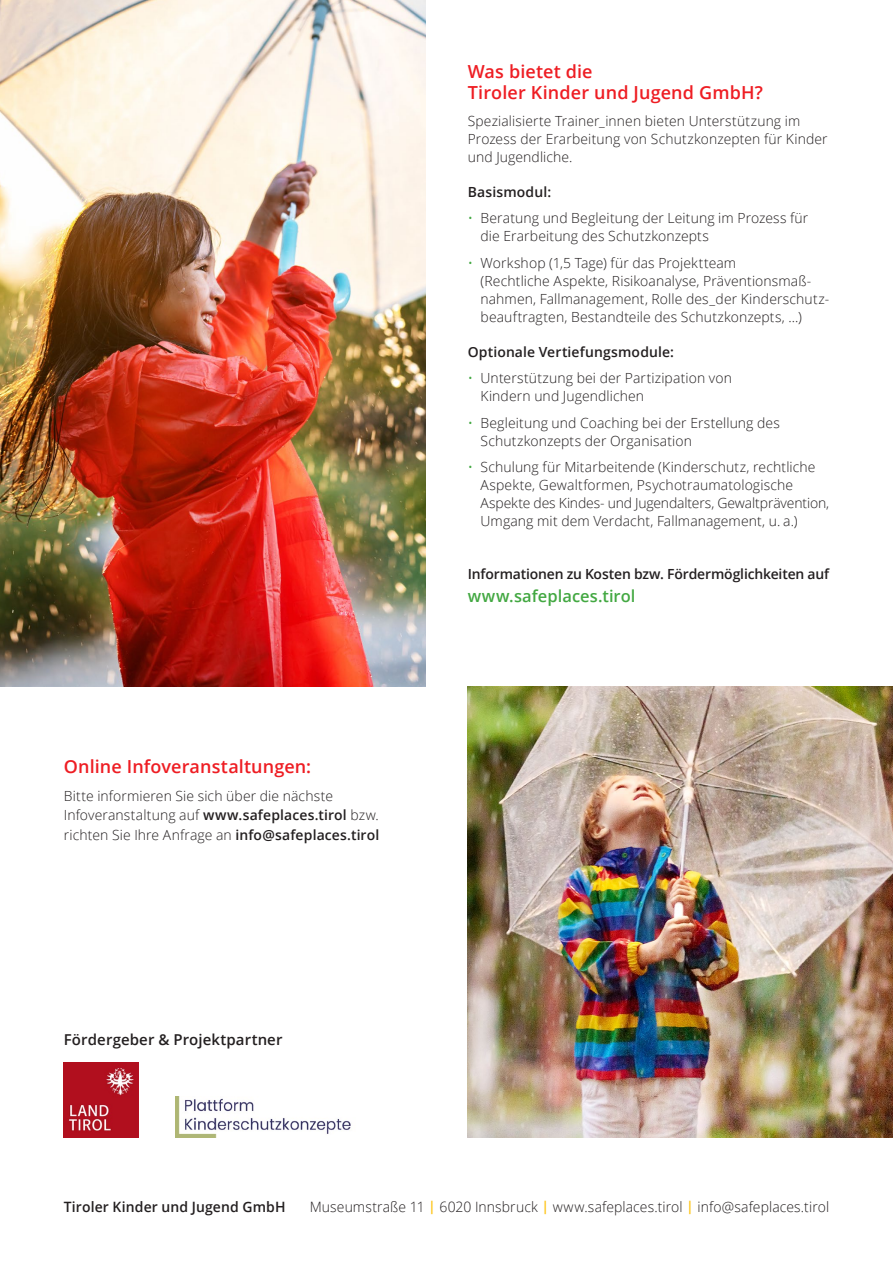
<style>
.page{position:relative;width:893px;height:1263px;background:#fff}
.page>*{position:absolute;margin:0;border:0;box-sizing:border-box;transform-origin:0 0}
.t1{font:600 18px/21.6px "Open Sans";letter-spacing:.01em;color:#ee1d23}
.t2{font:600 16.5px "Open Sans";letter-spacing:.005em;color:#43a842}
.t3{font:600 15px "Open Sans";letter-spacing:.005em;color:#231f20}
.t4{font:300 14.25px "Open Sans";letter-spacing:.01em;color:#231f20}
.t5{font:600 14.25px "Open Sans";letter-spacing:.01em;color:#231f20}
.t6{font:300 13.95px/18px "Open Sans";letter-spacing:.01em;color:#231f20}
.t7{font:600 13.95px "Open Sans";letter-spacing:-.005em;color:#231f20}
.s1{font-weight:600}
.s2{color:#43a842}
.s3{font-weight:600;font-size:13.35px;color:#fec210}
</style>
<div class="page">
<img style="left:0;top:0;width:425px;height:686px">
<img style="left:64px;top:1063px;width:74px;height:74px">
<img style="left:175px;top:1096px;width:176px;height:41px">
<img style="left:468px;top:686px;width:425px;height:451px">
<p class="t1" style="left:64px;top:755px;width:249px">Online Infoveranstaltungen:</p>
<p class="t6" style="left:64px;top:786px;width:317px;line-height:19.5px">Bitte informieren Sie sich über die nächste<br>Infoveranstaltung auf <span class="s1">www.safeplaces.tirol</span> bzw. richten Sie Ihre Anfrage an <span class="s1">info@safeplaces.tirol</span></p>
<p class="t3" style="left:64px;top:1029px;width:220px">Fördergeber &amp; Projektpartner</p>
<p class="t1" style="left:468px;top:60px;width:297px">Was bietet die<br>Tiroler Kinder und Jugend GmbH?</p>
<p class="t6" style="left:468px;top:111px;width:361px">Spezialisierte Trainer_innen bieten Unterstützung im<br>Prozess der Erarbeitung von Schutzkonzepten für Kinder und Jugendliche.</p>
<p class="t7" style="left:468px;top:182px;width:85px">Basismodul:</p>
<p class="t6" style="left:480px;top:209px;width:329px;text-indent:-13px"><span class="s2">•</span> Beratung und Begleitung der Leitung im Prozess für die Erarbeitung des Schutzkonzepts</p>
<p class="t6" style="left:480px;top:253px;width:350px;text-indent:-13px"><span class="s2">•</span> Workshop (1,5 Tage) für das Projektteam<br>(Rechtliche Aspekte, Risikoanalyse, Präventionsmaß&shy;nahmen, Fallmanagement, Rolle des_der Kinderschutz&shy;beauftragten, Bestandteile des Schutzkonzepts, …)</p>
<p class="t7" style="left:468px;top:342px;width:208px">Optionale Vertiefungsmodule:</p>
<p class="t6" style="left:480px;top:369px;width:253px;text-indent:-13px"><span class="s2">•</span> Unterstützung bei der Partizipation von<br>Kindern und Jugendlichen</p>
<p class="t6" style="left:480px;top:413px;width:301px;text-indent:-13px"><span class="s2">•</span> Begleitung und Coaching bei der Erstellung des<br>Schutzkonzepts der Organisation</p>
<p class="t6" style="left:480px;top:458px;width:350px;text-indent:-13px"><span class="s2">•</span> Schulung für Mitarbeitende (Kinderschutz, rechtliche Aspekte, Gewaltformen, Psychotraumatologische Aspekte des Kindes- und Jugendalters, Gewaltprävention, Umgang mit dem Verdacht, Fallmanagement, u. a.)</p>
<p class="t7" style="left:468px;top:565px;width:363px">Informationen zu Kosten bzw. Fördermöglichkeiten auf</p>
<p class="t2" style="left:468px;top:584px;width:169px">www.safeplaces.tirol</p>
<p class="t5" style="left:64px;top:1197px;width:223px">Tiroler Kinder und Jugend GmbH</p>
<p class="t4" style="left:310px;top:1197px;width:521px">Museumstraße 11 <span class="s3">|</span> 6020 Innsbruck <span class="s3">|</span> www.safeplaces.tirol <span class="s3">|</span> info@safeplaces.tirol</p>
</div>
